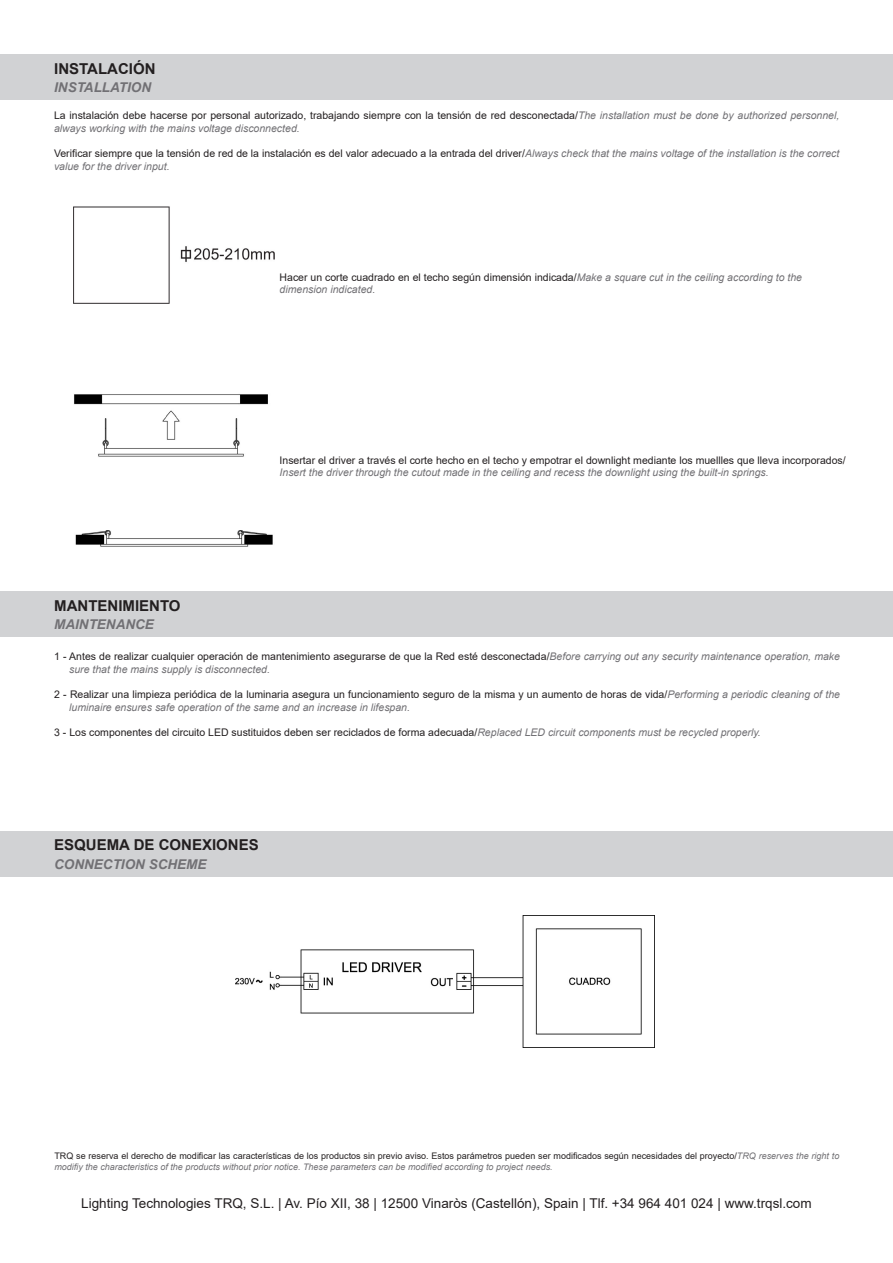
<style>
.page{position:relative;width:893px;height:1263px;background:#fff}
.page>*{position:absolute;margin:0;border:0;box-sizing:border-box;transform-origin:0 0}
._09_TABLE_BODY{font:700 15px "Arial";color:#231f20}
.t1{font:13.5px "Arial";color:#231f20}
._09_TABLE_BODY-2{font:italic 700 13.5px "Arial";color:#717074}
.t2{font:10.5px/12.6px "Arial";color:#231f20}
.t3{font:italic 10.5px/12.6px "Arial";color:#717074}
.t4{font:9px/10.8px "Arial";color:#231f20}
.s1{font-style:italic;color:#717074}
.s2{font-style:normal;color:#231f20}
</style>
<div class="page">
<div style="left:0;top:591px;width:893px;height:46px;background:#d1d2d4"></div>
<div style="left:0;top:831px;width:893px;height:45px;background:#d1d2d4"></div>
<div style="left:0;top:54px;width:893px;height:46px;background:#d1d2d4"></div>
<img style="left:74px;top:206px;width:201px;height:98px">
<img style="left:74px;top:394px;width:194px;height:63px">
<img style="left:75px;top:530px;width:198px;height:17px">
<img style="left:236px;top:916px;width:418px;height:132px">
<p class="_09_TABLE_BODY" style="left:54px;top:58px;width:103px">INSTALACIÓN</p>
<p class="_09_TABLE_BODY-2" style="left:54px;top:78px;width:98px">INSTALLATION</p>
<p class="t2" style="left:54px;top:109px;width:787px">La instalación debe hacerse por personal autorizado, trabajando siempre con la tensión de red desconectada/<span class="s1">The installation must be done by authorized personnel, always working with the mains voltage disconnected.</span></p>
<p class="t2" style="left:54px;top:147px;width:787px">Verificar siempre que la tensión de red de la instalación es del valor adecuado a la entrada del driver/<span class="s1">Always check that the mains voltage of the installation is the correct value for the driver input.</span></p>
<p class="t3" style="left:280px;top:271px;width:524px"><span class="s2">Hacer un corte cuadrado en el techo según dimensión indicada/</span>Make a square cut in the ceiling according to the dimension indicated.</p>
<p class="_09_TABLE_BODY" style="left:54px;top:595px;width:128px">MANTENIMIENTO</p>
<p class="_09_TABLE_BODY-2" style="left:54px;top:615px;width:101px">MAINTENANCE</p>
<p class="t2" style="left:280px;top:454px;width:568px">Insertar el driver a través el corte hecho en el techo y empotrar el downlight mediante los muellles que lleva incorporados/<br><span class="s1">Insert the driver through the cutout made in the ceiling and recess the downlight using the built-in springs.</span></p>
<p class="t3" style="left:69px;top:650px;width:772px;text-indent:-15px"><span class="s2">1 - Antes de realizar cualquier operación de mantenimiento asegurarse de que la Red esté desconectada/</span>Before carrying out any security maintenance operation, make sure that the mains supply is disconnected.</p>
<p class="t2" style="left:69px;top:688px;width:772px;text-indent:-15px">2 - Realizar una limpieza periódica de la luminaria asegura un funcionamiento seguro de la misma y un aumento de horas de vida/<span class="s1">Performing a periodic cleaning of the luminaire ensures safe operation of the same and an increase in lifespan.</span></p>
<p class="t2" style="left:54px;top:726px;width:708px">3 - Los componentes del circuito LED sustituidos deben ser reciclados de forma adecuada/<span class="s1">Replaced LED circuit components must be recycled properly.</span></p>
<p class="_09_TABLE_BODY" style="left:54px;top:835px;width:206px">ESQUEMA DE CONEXIONES</p>
<p class="_09_TABLE_BODY-2" style="left:54px;top:855px;width:154px">CONNECTION SCHEME</p>
<p class="t4" style="left:54px;top:1150px;width:786px">TRQ se reserva el derecho de modificar las características de los productos sin previo aviso. Estos parámetros pueden ser modificados según necesidades del proyecto/<span class="s1">TRQ reserves the right to modifiy the characteristics of the products without prior notice. These parameters can be modified according to project needs.</span></p>
<p class="t1" style="left:81px;top:1194px;width:732px">Lighting Technologies TRQ, S.L. | Av. Pío XII, 38 | 12500 Vinaròs (Castellón), Spain | Tlf. +34 964 401 024 | www.trqsl.com</p>
</div>
